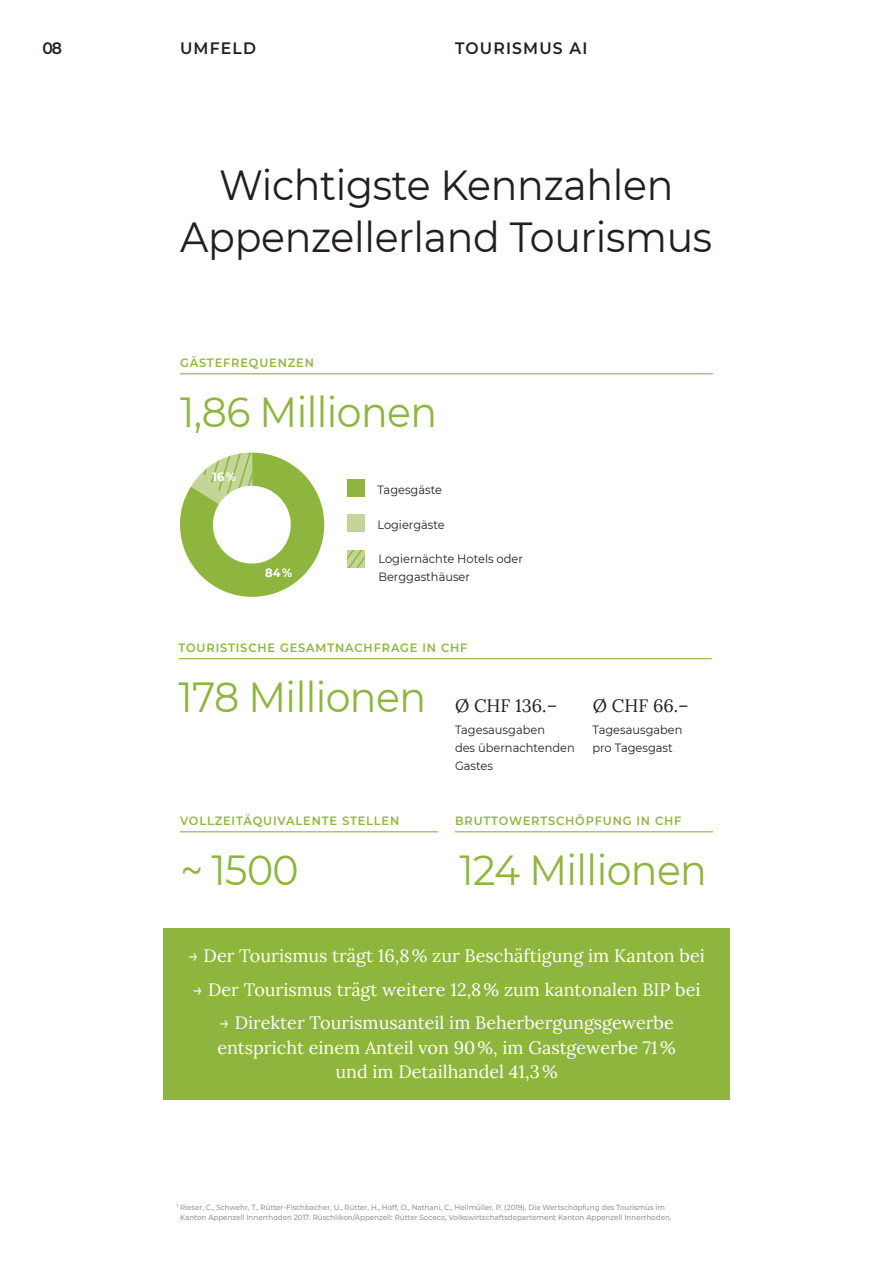
<style>
.page{position:relative;width:893px;height:1263px;background:#fff}
.page>*{position:absolute;margin:0;border:0;box-sizing:border-box;transform-origin:0 0}
.t1{font:42px/52.5px "Montserrat";letter-spacing:-.01em;color:#231f20;text-align:center;scale:.94 1}
.t2{font:42px "Montserrat";letter-spacing:-.015em;color:#8eb63e;scale:.94 1}
.t3{font:18px/24.8px "Lora";color:#fff;text-align:center}
.t4{font:18px "Lora";color:#231f20}
.t5{font:600 16.5px "Montserrat";letter-spacing:.075em;color:#231f20;scale:.95 1}
.t6{font:12px/18px "Montserrat";color:#231f20;scale:.95 1}
.t7{font:600 12px "Montserrat";letter-spacing:.075em;color:#8eb63e;scale:.95 1}
.t8{font:700 12px "Montserrat";color:#fff;scale:.95 1}
.t9{font:500 7.5px/10.5px "Montserrat";color:#939598;scale:.95 1}
.s1{font-family:"Montserrat"}
</style>
<div class="page">
<div style="left:163px;top:928px;width:567px;height:172px;background:#8eb63e"></div>
<hr style="left:180px;top:831px;width:258px;height:1px;background:#8eb63e">
<hr style="left:455px;top:831px;width:258px;height:1px;background:#8eb63e">
<hr style="left:179px;top:658px;width:532px;height:1px;background:#8eb63e">
<hr style="left:180px;top:373px;width:533px;height:1px;background:#8eb63e">
<svg style="left:180px;top:453px;width:144px;height:144px"></svg>
<div style="left:213px;top:486px;width:78px;height:78px;background:#fff;border-radius:50%"></div>
<div style="left:347px;top:480px;width:17px;height:17px;background:#8eb63e"></div>
<div style="left:347px;top:515px;width:17px;height:17px;background:#c3d597"></div>
<svg style="left:347px;top:550px;width:17px;height:17px"></svg>
<h3 class="t5" style="left:43px;top:37px;width:22px">08</h3>
<h3 class="t5" style="left:180px;top:37px;width:82px">UMFELD</h3>
<h3 class="t5" style="left:455px;top:37px;width:141px">TOURISMUS AI</h3>
<h1 class="t1" style="left:180px;top:157px;width:567px">Wichtigste Kennzahlen<br>Appenzellerland Tourismus</h1>
<h3 class="t7" style="left:180px;top:354px;width:143px">GÄSTEFREQUENZEN</h3>
<h1 class="t2" style="left:180px;top:383px;width:275px">1,86 Millionen</h1>
<h3 class="t8" style="left:213px;top:468px;width:26px">16 %</h3>
<h3 class="t8" style="left:265px;top:564px;width:30px">84 %</h3>
<h3 class="t6" style="left:377px;top:480px;width:70px">Tagesgäste</h3>
<h3 class="t6" style="left:377px;top:516px;width:72px">Logiergäste</h3>
<h3 class="t6" style="left:378px;top:549px;width:154px">Logiernächte Hotels oder<br>Berggasthäuser</h3>
<h3 class="t7" style="left:179px;top:639px;width:306px">TOURISTISCHE GESAMTNACHFRAGE IN CHF</h3>
<h1 class="t2" style="left:179px;top:668px;width:265px">178 Millionen</h1>
<h2 class="t4" style="left:455px;top:692px;width:104px">Ø CHF 136.–</h2>
<h2 class="t4" style="left:593px;top:692px;width:98px">Ø CHF 66.–</h2>
<h3 class="t6" style="left:455px;top:720px;width:128px">Tagesausgaben<br>des übernachtenden<br>Gastes</h3>
<h3 class="t6" style="left:592px;top:720px;width:96px">Tagesausgaben pro Tagesgast</h3>
<h3 class="t7" style="left:180px;top:812px;width:232px">VOLLZEITÄQUIVALENTE STELLEN</h3>
<h3 class="t7" style="left:455px;top:812px;width:240px">BRUTTOWERTSCHÖPFUNG IN CHF</h3>
<h1 class="t2" style="left:180px;top:841px;width:127px">~ 1500</h1>
<h1 class="t2" style="left:460px;top:841px;width:265px">124 Millionen</h1>
<h2 class="t3" style="left:188px;top:942px;width:518px"><span class="s1">→</span> Der Tourismus trägt 16,8% zur Beschäftigung im Kanton bei</h2>
<h2 class="t3" style="left:192px;top:976px;width:510px"><span class="s1">→</span> Der Tourismus trägt weitere 12,8% zum kantonalen BIP bei</h2>
<h2 class="t3" style="left:217px;top:1009px;width:460px"><span class="s1">→</span> Direkter Tourismusanteil im Beherbergungsgewerbe entspricht einem Anteil von 90%, im Gastgewerbe 71% und im Detailhandel 41,3%</h2>
<p class="t9" style="left:180px;top:1202px;width:519px;text-indent:-3px"><sup>1</sup> Rieser, C., Schwehr, T., Rütter-Fischbacher, U., Rütter, H., Hoff, O., Nathani, C., Hellmüller, P. (2019). Die Wertschöpfung des Tourismus im<br>Kanton Appenzell Innerrhoden 2017. Rüschlikon/Appenzell: Rütter Soceco, Volkswirtschaftsdepartement Kanton Appenzell Innerrhoden.</p>
</div>
